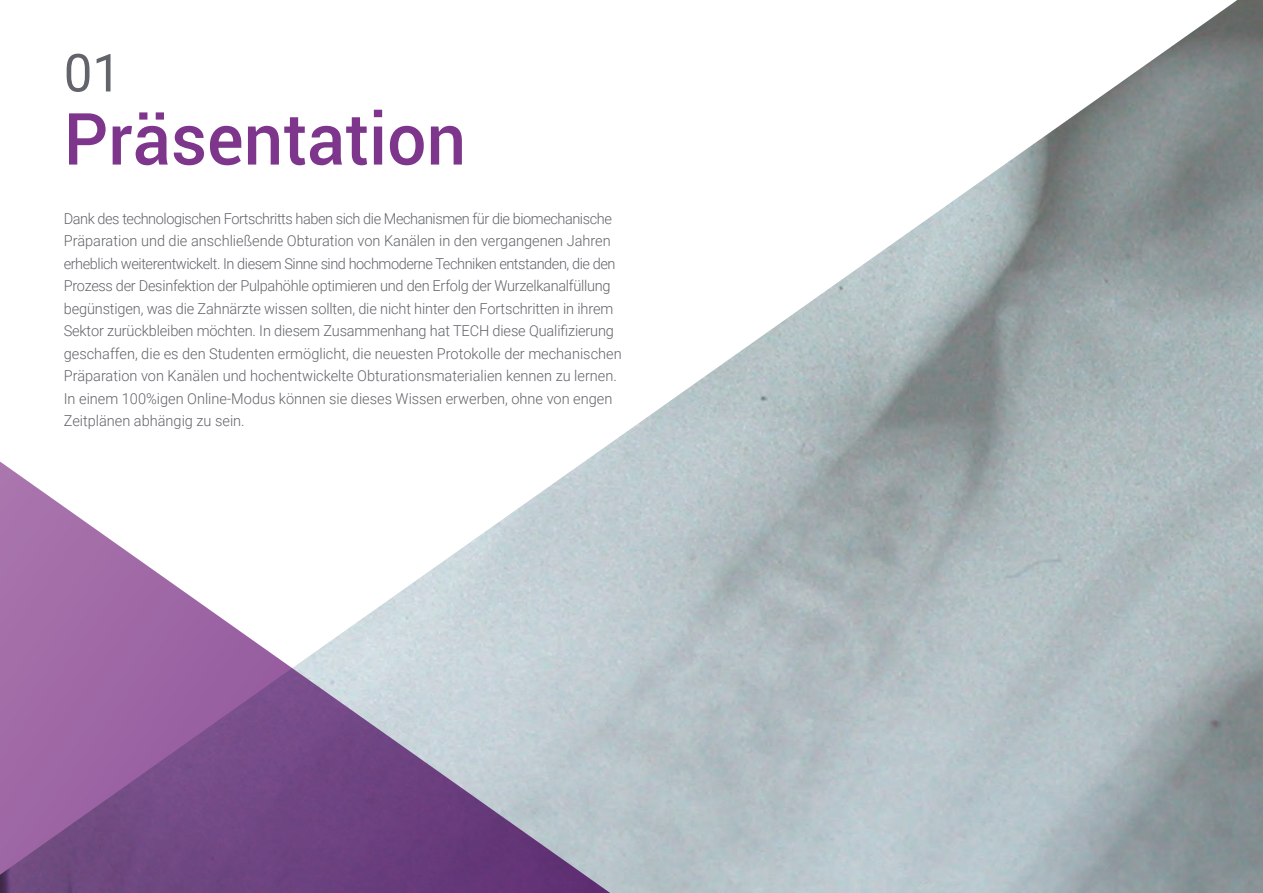
<style>
.page{position:relative;width:1263px;height:893px;background:#fff}
.page>*{position:absolute;margin:0;border:0;box-sizing:border-box;transform-origin:0 0}
.t1{font:500 72px "Roboto";color:#7e358c}
.t2{font:52.5px "Roboto";color:#61646a}
.t3{font:300 15px/22.5px "Roboto";letter-spacing:-.01em;color:#61646a}
</style>
<div class="page">
<img style="left:607px;top:0;width:656px;height:893px">
<svg style="left:0;top:446px;width:640px;height:447px"></svg>
<h2 class="t2" style="left:64px;top:36px;width:59px">01</h2>
<h1 class="t1" style="left:64px;top:88px;width:404px">Präsentation</h1>
<p class="t3" style="left:64px;top:207px;width:559px">Dank des technologischen Fortschritts haben sich die Mechanismen für die biomechanische Präparation und die anschließende Obturation von Kanälen in den vergangenen Jahren erheblich weiterentwickelt. In diesem Sinne sind hochmoderne Techniken entstanden, die den Prozess der Desinfektion der Pulpahöhle optimieren und den Erfolg der Wurzelkanalfüllung begünstigen, was die Zahnärzte wissen sollten, die nicht hinter den Fortschritten in ihrem Sektor zurückbleiben möchten. In diesem Zusammenhang hat TECH diese Qualifizierung geschaffen, die es den Studenten ermöglicht, die neuesten Protokolle der mechanischen Präparation von Kanälen und hochentwickelte Obturationsmaterialien kennen zu lernen.<br>In einem 100%igen Online-Modus können sie dieses Wissen erwerben, ohne von engen Zeitplänen abhängig zu sein.</p>
</div>
